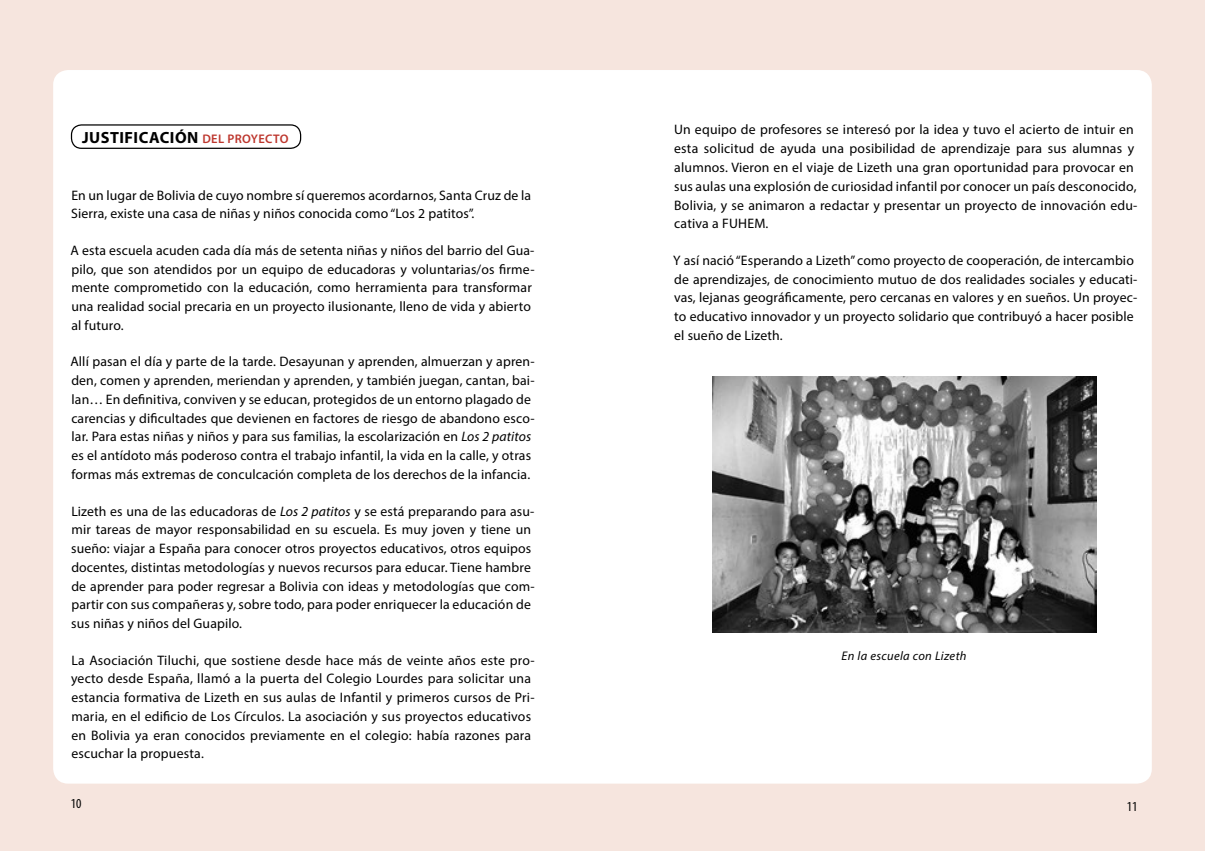
<style>
.page{position:relative;width:1205px;height:851px;background:#fff}
.page>*{position:absolute;margin:0;border:0;box-sizing:border-box;transform-origin:0 0}
.t1{font:700 16.25px "Myriad Pro";letter-spacing:.03em;color:#000}
.t2{font:13.75px/18.8px "Myriad Pro";letter-spacing:.01em;color:#000}
.t3{font:condensed 13.75px "Myriad Pro";color:#000}
.t4{font:italic 12.5px "Myriad Pro";letter-spacing:.03em;color:#000}
.s1{font-weight:600;font-size:12.5px;color:#bd362d}
.s2{font-style:italic}
</style>
<div class="page">
<div style="left:0;top:0;width:1205px;height:850px;background:#f6e5de"></div>
<div style="left:53px;top:70px;width:1099px;height:713px;background:#fff;border-radius:15px"></div>
<div style="left:71px;top:124px;width:230px;height:25px;border:1px solid #000;border-radius:10px"></div>
<img style="left:712px;top:376px;width:384px;height:256px">
<p class="t2" style="left:674px;top:120px;width:465px">Un equipo de profesores se interesó por la idea y tuvo el acierto de intuir en esta solicitud de ayuda una posibilidad de aprendizaje para sus alumnas y alumnos. Vieron en el viaje de Lizeth una gran oportunidad para provocar en sus aulas una explosión de curiosidad infantil por conocer un país desconocido, Bolivia, y se animaron a redactar y presentar un proyecto de innovación edu&shy;cativa a FUHEM.</p>
<p class="t2" style="left:673px;top:250px;width:466px">Y así nació “Esperando a Lizeth” como proyecto de cooperación, de intercambio de aprendizajes, de conocimiento mutuo de dos realidades sociales y educati&shy;vas, lejanas geográficamente, pero cercanas en valores y en sueños. Un proyec&shy;to educativo innovador y un proyecto solidario que contribuyó a hacer posible el sueño de Lizeth.</p>
<p class="t1" style="left:82px;top:127px;width:208px">JUSTIFICACIÓN <span class="s1">DEL PROYECTO</span></p>
<p class="t2" style="left:71px;top:185px;width:461px">En un lugar de Bolivia de cuyo nombre sí queremos acordarnos, Santa Cruz de la<br>Sierra, existe una casa de niñas y niños conocida como “Los 2 patitos”.</p>
<p class="t2" style="left:70px;top:240px;width:466px">A esta escuela acuden cada día más de setenta niñas y niños del barrio del Gua&shy;pilo, que son atendidos por un equipo de educadoras y voluntarias/os firme&shy;mente comprometido con la educación, como herramienta para transformar una realidad social precaria en un proyecto ilusionante, lleno de vida y abierto al futuro.</p>
<p class="t2" style="left:70px;top:352px;width:466px">Allí pasan el día y parte de la tarde. Desayunan y aprenden, almuerzan y apren&shy;den, comen y aprenden, meriendan y aprenden, y también juegan, cantan, bai&shy;lan… En definitiva, conviven y se educan, protegidos de un entorno plagado de carencias y dificultades que devienen en factores de riesgo de abandono esco&shy;lar. Para estas niñas y niños y para sus familias, la escolarización en <span class="s2">Los 2 patitos </span>es el antídoto más poderoso contra el trabajo infantil, la vida en la calle, y otras formas más extremas de conculcación completa de los derechos de la infancia.</p>
<p class="t2" style="left:71px;top:501px;width:465px">Lizeth es una de las educadoras de <span class="s2">Los 2 patitos</span> y se está preparando para asu&shy;mir tareas de mayor responsabilidad en su escuela. Es muy joven y tiene un sueño: viajar a España para conocer otros proyectos educativos, otros equipos docentes, distintas metodologías y nuevos recursos para educar. Tiene hambre de aprender para poder regresar a Bolivia con ideas y metodologías que com&shy;partir con sus compañeras y, sobre todo, para poder enriquecer la educación de sus niñas y niños del Guapilo.</p>
<p class="t2" style="left:71px;top:650px;width:465px">La Asociación Tiluchi, que sostiene desde hace más de veinte años este pro&shy;yecto desde España, llamó a la puerta del Colegio Lourdes para solicitar una estancia formativa de Lizeth en sus aulas de I nfantil y primeros cursos de Pri&shy;maria, en el edificio de Los Círculos. La asociación y sus proyectos educativos en Bolivia ya eran conocidos previamente en el colegio: había razones para escuchar la propuesta.</p>
<p class="t4" style="left:841px;top:648px;width:127px">En la escuela con Lizeth</p>
<p class="t3" style="left:71px;top:794px;width:12px">10</p>
<p class="t3" style="left:1126px;top:797px;width:12px">11</p>
</div>
